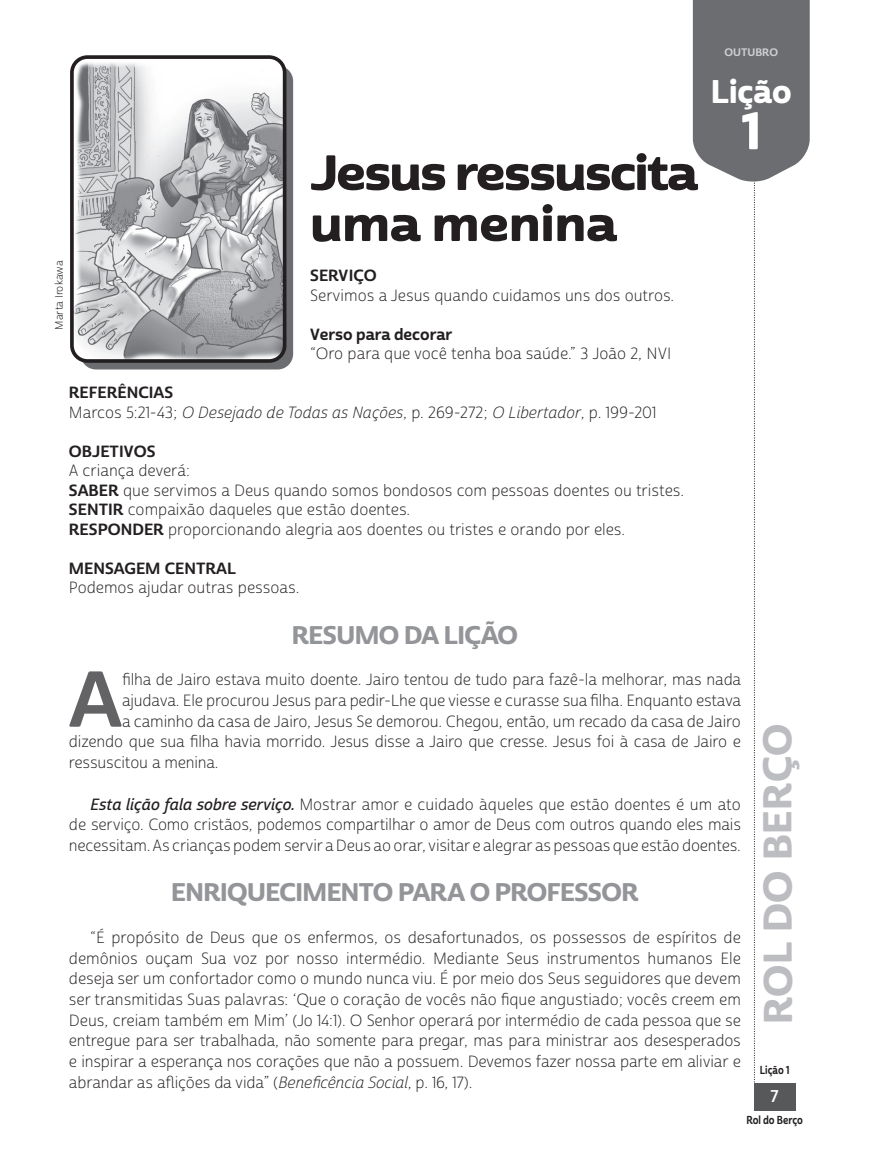
<style>
.page{position:relative;width:873px;height:1171px;background:#fff}
.page>*{position:absolute;margin:0;border:0;box-sizing:border-box;transform-origin:0 0}
.t1{font:76.5px "Cabrito Sans Nor Bol";color:#636366}
.t2{font:51.15px "Cabrito Sans Nor Ex B";color:#fff}
.t3{font:48px/51px "Cabrito Sans Nor Ex B";letter-spacing:-.035em;color:#231f20;scale:1.1 1}
.t4{font:39px "Cabrito Sans Nor Ex B";letter-spacing:.015em;color:#bcbdc0}
.t5{font:31.8px "Cabrito Sans Nor Ex B";color:#fff}
.t6{font:24.75px "Cabrito Sans Nor Ex B";letter-spacing:-.02em;color:#939598}
.t7{font:16.5px "Cabrito Sans Nor Dem";color:#fff}
.t8{font:15.75px/20.7px "Cabrito Sans Nor Lig";letter-spacing:-.01em;color:#231f20;text-align:justify}
.t9{font:15.75px "Cabrito Sans Nor Bol";color:#231f20}
.t10{font:11.25px "Cabrito Sans Nor Bol";color:#231f20;scale:.85 1}
.t11{font:10.5px "Cabrito Sans Nor Boo";letter-spacing:-.005em;color:#231f20}
.t12{font:10.5px "Cabrito Sans Nor Bol";color:#cfd0d2}
.s1{font-family:"Cabrito Sans Nor Lig It"}
.s2{font-family:"Cabrito Sans Nor Bol"}
.s3{font-family:"Cabrito Sans Nor Dem It"}
</style>
<div class="page">
<div style="left:754px;top:1083px;width:41px;height:27px;background:#57585a"></div>
<div style="left:80px;top:66px;width:213px;height:303px;background:#6c6d70;border-radius:16px"></div>
<img style="left:75px;top:60px;width:206px;height:298px">
<div style="left:70px;top:55px;width:216px;height:308px;border:4px solid #231f20;border-radius:16px"></div>
<svg style="left:693px;top:0;width:117px;height:1084px"></svg>
<div style="left:725px;top:49px;width:52px;height:8px;background:#6c6d70"></div>
<p class="t11" style="left:53px;top:329px;width:71px;rotate:-90deg">Marta Irokawa</p>
<h3 class="t3" style="left:310px;top:148px;width:354px">Jesus ressuscita uma menina</h3>
<p class="t9" style="left:310px;top:266px;width:68px">SERVIÇO</p>
<p class="t8" style="left:310px;top:285px;width:366px">Servimos a Jesus quando cuidamos uns dos outros.</p>
<p class="t9" style="left:310px;top:324px;width:144px">Verso para decorar</p>
<p class="t8" style="left:310px;top:344px;width:363px">“Oro para que você tenha boa saúde.” 3 João 2, NVI</p>
<p class="t12" style="left:724px;top:46px;width:55px">OUTUBRO</p>
<h3 class="t5" style="left:711px;top:70px;width:82px">Lição</h3>
<h2 class="t2" style="left:742px;top:98px;width:21px">1</h2>
<p class="t9" style="left:69px;top:383px;width:106px">REFERÊNCIAS</p>
<p class="t8" style="left:69px;top:402px;width:589px">Marcos 5:21-43; <span class="s1">O Desejado de Todas as Nações</span>, p. 269-272 ; <span class="s1">O Libertador</span>, p. 199-201</p>
<p class="t9" style="left:69px;top:441px;width:88px">OBJETIVOS</p>
<p class="t8" style="left:69px;top:461px;width:617px;line-height:19.5px;text-align:left">A criança deverá:<br><span class="s2">SABER</span> que servimos a Deus quando somos bondosos com pessoas doentes ou tristes.<br><span class="s2">SENTIR</span> compaixão daqueles que estão doentes.<br><span class="s2">RESPONDER</span> proporcionando alegria aos doentes ou tristes e orando por eles.</p>
<p class="t9" style="left:69px;top:558px;width:169px">MENSAGEM CENTRAL</p>
<p class="t8" style="left:69px;top:578px;width:232px">Podemos ajudar outras pessoas.</p>
<h3 class="t6" style="left:292px;top:619px;width:228px">RESUMO DA LIÇÃO</h3>
<h1 class="t1" style="left:69px;top:651px;width:55px">A</h1>
<p class="t8" style="left:122px;top:669px;width:621px">filha de Jairo estava muito doente. Jairo tentou de tudo para fazê-la melhorar, mas nada</p>
<p class="t8" style="left:122px;top:690px;width:621px">ajudava. Ele procurou Jesus para pedir-Lhe que viesse e curasse sua filha. Enquanto estava</p>
<p class="t8" style="left:122px;top:711px;width:620px">a caminho da casa de Jairo, Jesus Se demorou. Chegou, então, um recado da casa de Jairo</p>
<p class="t8" style="left:69px;top:732px;width:673px">dizendo que sua filha havia morrido. Jesus disse a Jairo que cresse. Jesus foi à casa de Jairo e</p>
<p class="t8" style="left:69px;top:752px;width:151px">ressuscitou a menina.</p>
<p class="t8" style="left:69px;top:794px;width:673px;text-indent:21px"><span class="s3">Esta lição fala sobre serviço.</span> Mostrar amor e cuidado àqueles que estão doentes é um ato de serviço. Como cristãos, podemos compartilhar o amor de Deus com outros quando eles mais necessitam. As crianças podem servir a Deus ao orar, visitar e alegrar as pessoas que estão doentes.</p>
<h3 class="t6" style="left:171px;top:876px;width:469px">ENRIQUECIMENTO PARA O PROFESSOR</h3>
<p class="t8" style="left:69px;top:927px;width:673px;text-indent:21px">“É propósito de Deus que os enfermos, os desafortunados, os possessos de espíritos de demônios ouçam Sua voz por nosso intermédio. Mediante Seus instrumentos humanos Ele deseja ser um confortador como o mundo nunca viu. É por meio dos Seus seguidores que devem ser transmitidas Suas palavras: ‘ Que o coração de vocês não fique angustiado; vocês creem em Deus, creiam também em Mim’ (Jo 14:1). O Senhor operará por intermédio de cada pessoa que se entregue para ser trabalhada, não somente para pregar, mas para ministrar aos desesperados e inspirar a esperança nos corações que não a possuem. Devemos fazer nossa parte em aliviar e abrandar as aflições da vida” ( <span class="s1">Beneficência Social</span>, p. 16, 17).</p>
<h3 class="t4" style="left:752px;top:1024px;width:302px;rotate:-90deg">ROL DO BERÇO</h3>
<p class="t10" style="left:760px;top:1062px;width:36px">Lição 1</p>
<p class="t7" style="left:770px;top:1086px;width:10px">7</p>
<p class="t10" style="left:746px;top:1113px;width:68px">Rol do Berço</p>
</div>
